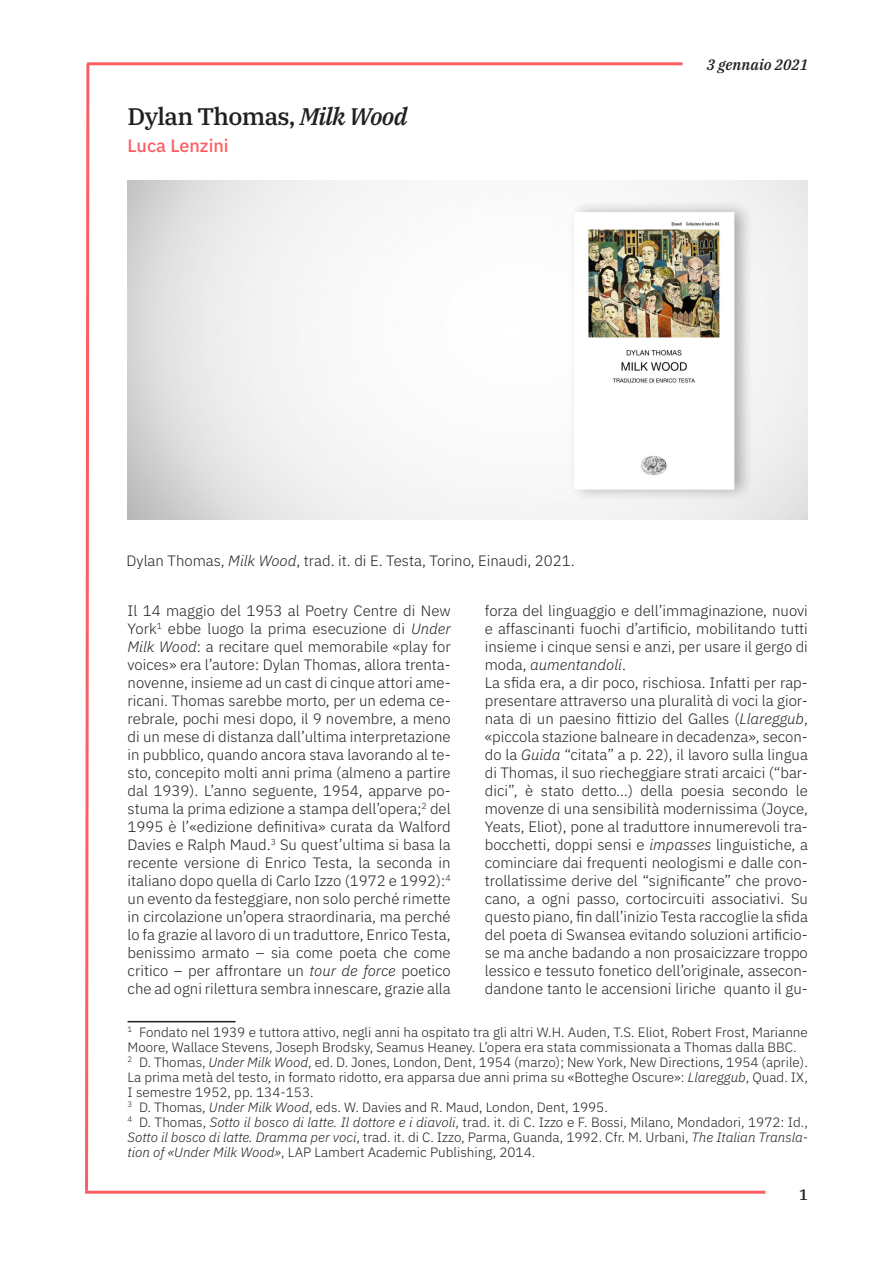
<style>
.page{position:relative;width:893px;height:1263px;background:#fff}
.page>*{position:absolute;margin:0;border:0;box-sizing:border-box;transform-origin:0 0}
.t1{font:500 24px "IBM Plex Serif";letter-spacing:-.03em;color:#231f20}
.t2{font:500 18px "IBM Plex Sans";color:#fc5e63}
.t3{font:300 15px/18px "IBM Plex Sans";color:#231f20;text-align:justify}
.t4{font:italic 500 15px "IBM Plex Serif";color:#231f20}
.t5{font:500 15px "IBM Plex Serif";color:#231f20}
.Note{font:300 13.5px/15px "IBM Plex Sans";color:#231f20;text-align:justify}
.s1{font-style:italic}
</style>
<div class="page">
<svg style="left:85px;top:63px;width:6px;height:1128px"></svg>
<hr style="left:87px;top:62px;width:595px;height:3px;background:#fc5e63">
<hr style="left:85px;top:1191px;width:680px;height:3px;background:#fc5e63">
<img style="left:128px;top:181px;width:680px;height:339px">
<hr style="left:128px;top:1021px;width:108px;height:1px;background:#231f20">
<p class="t1" style="left:128px;top:98px;width:282px">Dylan Thomas, <span class="s1">Milk Wood</span></p>
<p class="t2" style="left:128px;top:132px;width:103px">Luca Lenzini</p>
<p class="t4" style="left:707px;top:53px;width:103px">3 gennaio 2021</p>
<p class="t3" style="left:126px;top:550px;width:450px">Dylan Thomas, <span class="s1">Milk Wood</span>, trad. it. di E. Testa, Torino, Einaudi, 2021.</p>
<p class="t3" style="left:485px;top:600px;width:325px">forza del linguaggio e dell’immaginazione, nuovi e affascinanti fuochi d’artificio, mobilitando tutti insieme i cinque sensi e anzi, per usare il gergo di moda, <span class="s1">aumentandoli</span>.</p>
<p class="t3" style="left:485px;top:672px;width:325px">La sfida era, a dir poco, rischiosa. Infatti per rap&shy;presentare attraverso una pluralità di voci la gior&shy;nata di un paesino fittizio del Galles (<span class="s1">Llareggub</span>, «piccola stazione balneare in decadenza», secon&shy;do la <span class="s1">Guida</span> “citata” a p. 22), il lavoro sulla lingua di Thomas, il suo riecheggiare strati arcaici (“bar&shy;dici”, è stato detto…) della poesia secondo le movenze di una sensibilità modernissima (Joyce, Yeats, Eliot), pone al traduttore innumerevoli tra&shy;bocchetti, doppi sensi e <span class="s1">impasses</span> linguistiche, a cominciare dai frequenti neologismi e dalle con&shy;trollatissime derive del “significante” che provo&shy;cano, a ogni passo, cortocircuiti associativi. Su questo piano, fin dall’inizio Testa raccoglie la sfida del poeta di Swansea evitando soluzioni artificio&shy;se ma anche badando a non prosaicizzare troppo lessico e tessuto fonetico dell’originale, assecon&shy;dandone tanto le accensioni liriche quanto il gu-</p>
<p class="t3" style="left:128px;top:600px;width:325px">Il 14 maggio del 1953 al Poetry Centre di New York<sup>1</sup> ebbe luogo la prima esecuzione di <span class="s1">Under Milk Wood</span>: a recitare quel memorabile «play for voices» era l’autore: Dylan Thomas, allora trenta&shy;novenne, insieme ad un cast di cinque attori ame&shy;ricani. Thomas sarebbe morto, per un edema ce&shy;rebrale, pochi mesi dopo, il 9 novembre, a meno di un mese di distanza dall’ultima interpretazione in pubblico, quando ancora stava lavorando al te&shy;sto, concepito molti anni prima (almeno a partire dal 1939). L’anno seguente, 1954, apparve po&shy;stuma la prima edizione a stampa dell’opera;<sup>2</sup> del 1995 è l’«edizione definitiva» curata da Walford Davies e Ralph Maud.<sup>3</sup> Su quest’ultima si basa la recente versione di Enrico Testa, la seconda in italiano dopo quella di Carlo Izzo (1972 e 1992):<sup>4 </sup>un evento da festeggiare, non solo perché rimette in circolazione un’opera straordinaria, ma perché lo fa grazie al lavoro di un traduttore, Enrico Testa, benissimo armato – sia come poeta che come critico – per affrontare un <span class="s1">tour de force</span> poetico che ad ogni rilettura sembra innescare, grazie alla</p>
<p class="Note" style="left:128px;top:1023px;width:682px"><sup>1</sup> Fondato nel 1939 e tuttora attivo, negli anni ha ospitato tra gli altri W.H. Auden, T.S. Eliot, Robert Frost, Marianne<br>Moore, Wallace Stevens, Joseph Brodsky, Seamus Heaney. L’opera era stata commissionata a Thomas dalla BBC.</p>
<p class="Note" style="left:128px;top:1053px;width:682px"><sup>2</sup> D. Thomas, <span class="s1">Under Milk Wood</span>, ed. D. Jones, London, Dent, 1954 (marzo); New York, New Directions, 1954 (aprile).<br>La prima metà del testo, in formato ridotto, era apparsa due anni prima su «Botteghe Oscure»: <span class="s1">Llareggub</span>, Quad. IX, I semestre 1952, pp. 134-153.</p>
<p class="Note" style="left:128px;top:1098px;width:482px"><sup>3</sup> D. Thomas, <span class="s1">Under Milk Wood</span>, eds. W. Davies and R. Maud, London, Dent, 1995.</p>
<p class="Note" style="left:128px;top:1113px;width:682px"><sup>4</sup> D. Thomas, <span class="s1">Sotto il bosco di latte. Il dottore e i diavoli</span>, trad. it. di C. Izzo e F. Bossi, Milano, Mondadori, 1972: Id., <span class="s1">Sotto il bosco di latte. Dramma per voci</span>, trad. it. di C. Izzo, Parma, Guanda, 1992. Cfr. M. Urbani, <span class="s1">The Italian Transla&shy;tion of «Under Milk Wood»</span>, LAP Lambert Academic Publishing, 2014.</p>
<p class="t5" style="left:799px;top:1182px;width:10px">1</p>
</div>
